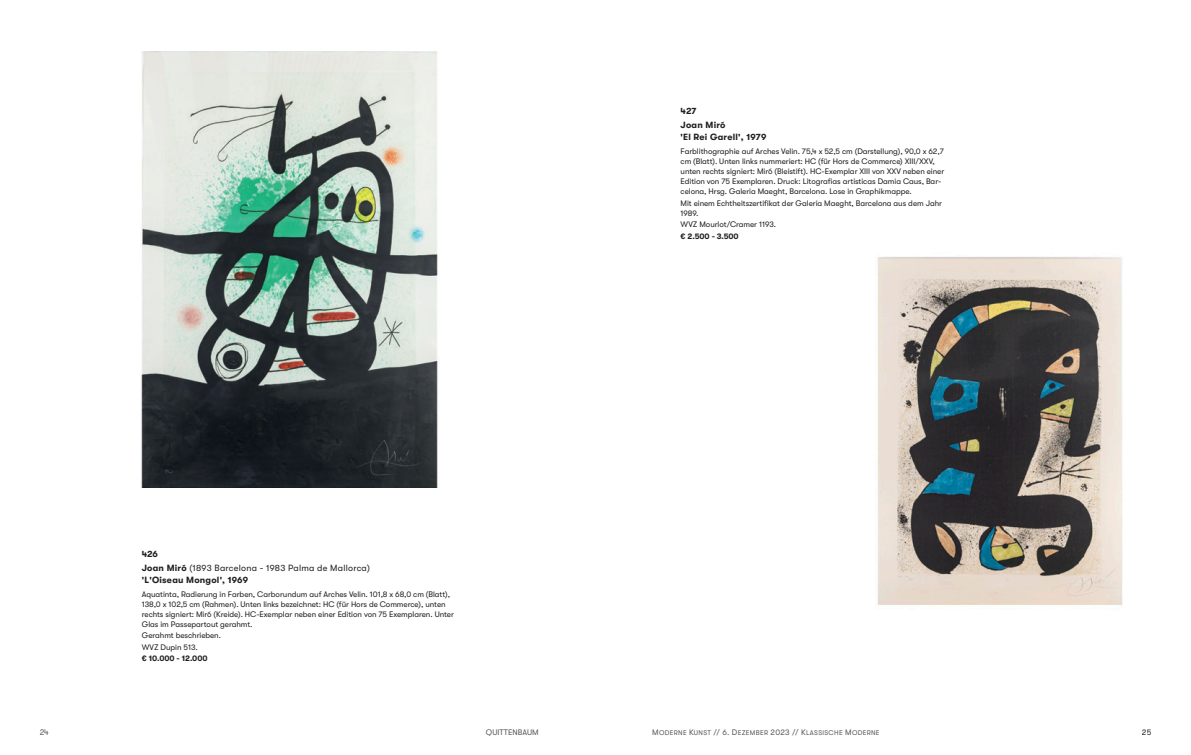
<style>
.page{position:relative;width:1191px;height:755px;background:#fff}
.page>*{position:absolute;margin:0;border:0;box-sizing:border-box;transform-origin:0 0}
.Objekt{font:700 9px "GT Walsheim";letter-spacing:.025em;color:#231f20}
.Hersteller{font:9px "GT Walsheim";letter-spacing:.025em;color:#231f20}
.Hersteller-2{font:700 9px "GT Walsheim";letter-spacing:.025em;color:#231f20}
.Fließ_neu{font:8px/10px "GT Walsheim";letter-spacing:-.005em;color:#231f20}
.Fließ_neu-2{font:700 8px "GT Walsheim";letter-spacing:-.005em;color:#231f20}
.t1{font:8px "GT Walsheim";letter-spacing:.005em;color:#57585a}
.t2{font:8px "GT Walsheim Regular SC850";color:#231f20}
.t3{font:6.8px "GT Walsheim Regular SC850";letter-spacing:.045em;color:#57585a}
.s1{font-weight:700}
.s2{font-size:8px}
.s3{font-family:"GT Walsheim";font-size:8px}
</style>
<div class="page">
<img style="left:877px;top:257px;width:246px;height:348px">
<img style="left:141px;top:51px;width:297px;height:436px">
<p class="Objekt" style="left:142px;top:548px;width:18px">426</p>
<p class="Hersteller" style="left:142px;top:562px;width:230px"><span class="s1">Joan Miró</span> (1893 Barcelona - 1983 Palma de Mallorca)</p>
<p class="Objekt" style="left:142px;top:574px;width:108px">'L'Oiseau Mongol', 1969</p>
<p class="Fließ_neu" style="left:142px;top:588px;width:314px">Aquatinta, Radierung in Farben, Carborundum auf Arches Velin. 101,8 x 68,0 cm (Blatt), 138,0 x 102,5 cm (Rahmen). Unten links bezeichnet: HC (für Hors de Commerce), unten rechts signiert: Miró (Kreide). HC-Exemplar neben einer Edition von 75 Exemplaren. Unter Glas im Passepartout gerahmt.</p>
<p class="Fließ_neu" style="left:142px;top:630px;width:81px">Gerahmt beschrieben.</p>
<p class="Fließ_neu" style="left:142px;top:641px;width:57px">WVZ Dupin 513.</p>
<p class="Fließ_neu-2" style="left:142px;top:653px;width:67px">€ 10.000 - 12.000</p>
<p class="Objekt" style="left:680px;top:106px;width:17px">427</p>
<p class="Hersteller-2" style="left:680px;top:120px;width:46px">Joan Miró</p>
<p class="Objekt" style="left:680px;top:132px;width:87px">'El Rei Garell', 1979</p>
<p class="Fließ_neu" style="left:680px;top:146px;width:265px">Farblithographie auf Arches Velin. 75,4 x 52,5 cm (Darstellung), 90,0 x 62,7 cm (Blatt). Unten links nummeriert: HC (für Hors de Commerce) XIII/XXV, unten rechts signiert: Miró (Bleistift). HC-Exemplar XIII von XXV neben einer Edition von 75 Exemplaren. Druck: Litografias artisticas Damia Caus, Bar&shy;celona, Hrsg. Galeria Maeght, Barcelona. Lose in Graphikmappe.</p>
<p class="Fließ_neu" style="left:680px;top:198px;width:263px">Mit einem Echtheitszertifikat der Galeria Maeght, Barcelona aus dem Jahr<br>1989.</p>
<p class="Fließ_neu" style="left:680px;top:219px;width:97px">WVZ Mourlot/Cramer 1193.</p>
<p class="Fließ_neu-2" style="left:680px;top:231px;width:60px">€ 2.500 - 3.500</p>
<p class="t1" style="left:40px;top:727px;width:11px">24</p>
<p class="t1" style="left:486px;top:727px;width:54px">QUITTENBAUM</p>
<p class="t3" style="left:652px;top:728px;width:229px"><span class="s2">M</span>ODERNE <span class="s2">K</span>UNST <span class="s3">// 6.</span> <span class="s2">D</span>EZEM BER <span class="s3">2023 //</span> <span class="s2">K</span>LASSISCHE <span class="s2">M</span>ODERNE</p>
<p class="t2" style="left:1142px;top:727px;width:11px">25</p>
</div>
